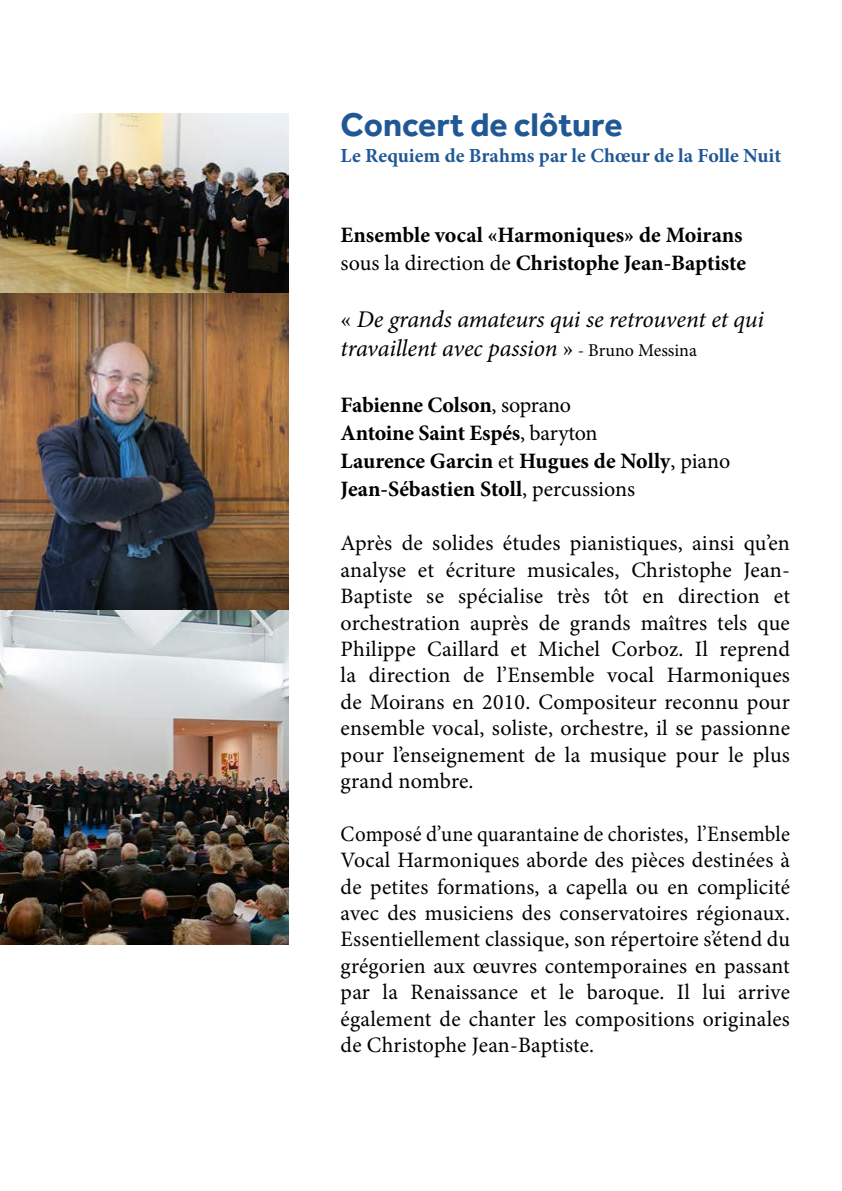
<style>
.page{position:relative;width:842px;height:1191px;background:#fff}
.page>*{position:absolute;margin:0;border:0;box-sizing:border-box;transform-origin:0 0}
.t1{font:700 34px "Effra";color:#205895}
.t2{font:italic 24px/28.8px "Minion Pro";letter-spacing:-.01em;color:#000}
.t3{font:22px/26.4px "Minion Pro";letter-spacing:.01em;color:#000;text-align:justify}
.t4{font:22px/26.4px "Minion Pro";letter-spacing:.01em;color:#000;text-align:justify;scale:.95 1}
.t5{font:700 22px/28px "Minion Pro";letter-spacing:-.005em;color:#000}
.t6{font:700 20px "Minion Pro";color:#205895}
.s1{font-weight:400}
.s2{font-style:normal}
.s3{font-style:normal;font-size:18px}
</style>
<div class="page">
<img style="left:0;top:113px;width:288px;height:181px">
<img style="left:0;top:294px;width:288px;height:651px">
<h1 class="t1" style="left:341px;top:104px;width:283px">Concert de clôture</h1>
<p class="t6" style="left:341px;top:142px;width:442px">Le Requiem de Brahms par le Chœur de la Folle Nuit</p>
<p class="t5" style="left:341px;top:221px;width:407px">Ensemble vocal «Harmoniques» de Moirans <span class="s1">sous la direction de</span> Christophe Jean-Baptiste</p>
<p class="t2" style="left:341px;top:305px;width:425px"><span class="s2">«</span> De grands amateurs qui se retrouvent et qui travaillent avec passion <span class="s2">»</span> <span class="s3">- Bruno Messina</span></p>
<p class="t5" style="left:341px;top:390px;width:391px">Fabienne Colson<span class="s1">, soprano<br></span>Antoine Saint Espés<span class="s1">, baryton<br></span>Laurence Garcin <span class="s1">et</span> Hugues de Nolly<span class="s1">, piano </span>Jean-Sébastien Stoll<span class="s1">, percussions</span></p>
<p class="t3" style="left:341px;top:530px;width:451px">Après de solides études pianistiques, ainsi qu’en analyse et écriture musicales, Christophe Jean-Baptiste se spécialise très tôt en direction et orchestration auprès de grands maîtres tels que Philippe Caillard et Michel Corboz. Il reprend la direction de l’Ensemble vocal Harmoniques de Moirans en 2010. Compositeur reconnu pour ensemble vocal, soliste, orchestre, il se passionne pour l’enseignement de la musique pour le plus grand nombre.</p>
<p class="t4" style="left:341px;top:820px;width:474px">Composé d’une quarantaine de choristes, l’Ensemble Vocal Harmoniques aborde des pièces destinées à de petites formations, a capella ou en complicité avec des musiciens des conservatoires régionaux.<br>Essentiellement classique, son répertoire s’étend du grégorien aux œuvres contemporaines en passant par la Renaissance et le baroque. Il lui arrive également de chanter les compositions originales de Christophe Jean-Baptiste.</p>
</div>
